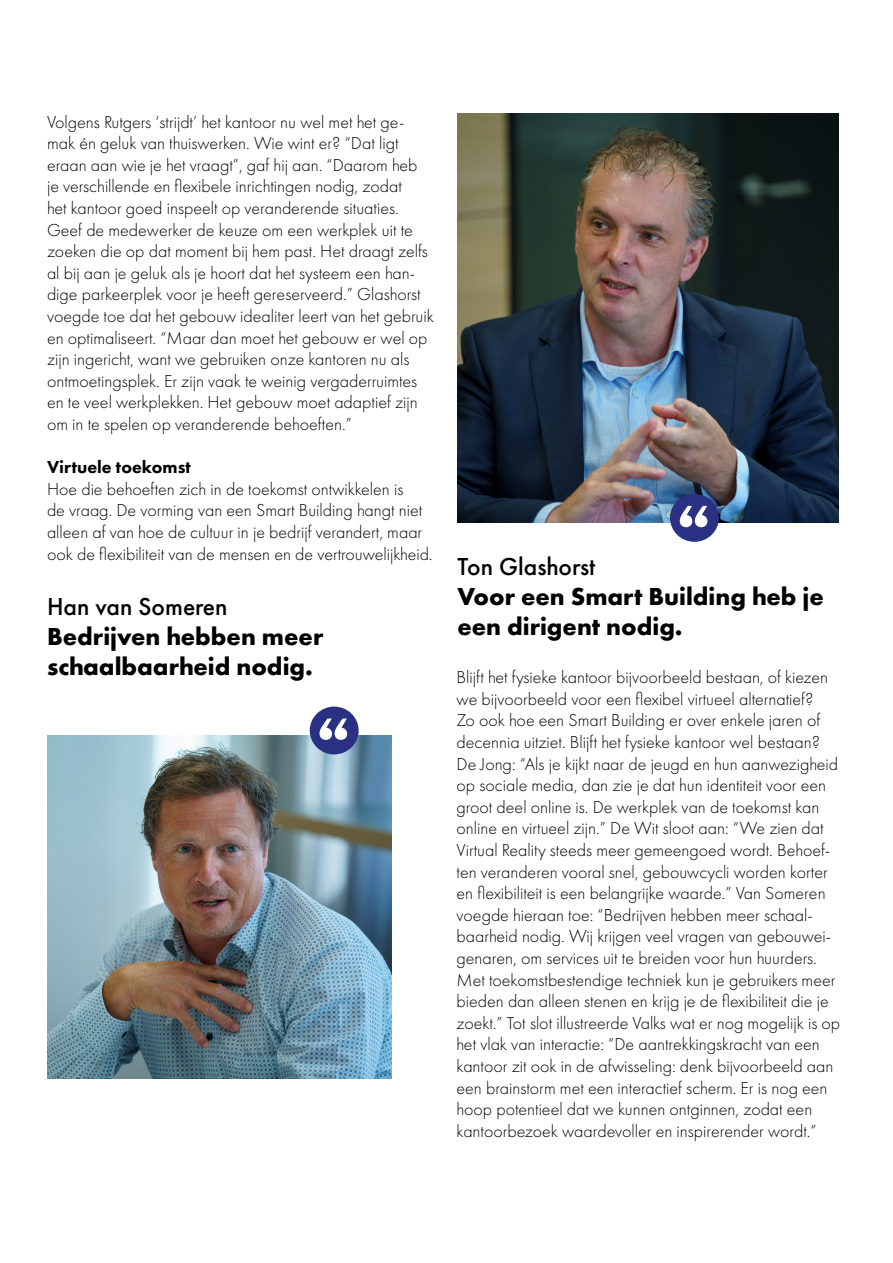
<style>
.page{position:relative;width:893px;height:1263px;background:#fff}
.page>*{position:absolute;margin:0;border:0;box-sizing:border-box;transform-origin:0 0}
.t1{font:900 61.5px "Be Vietnam Pro";color:#fff}
.t2{font:700 25.5px/30px "Futura PT";color:#000}
.t3{font:500 25.5px "Futura PT";color:#000}
.t4{font:300 18px/21.6px "Futura PT";color:#000}
.t5{font:800 18px "Futura PT";color:#000}
</style>
<div class="page">
<img style="left:47px;top:735px;width:344px;height:343px">
<img style="left:457px;top:114px;width:381px;height:409px">
<div style="left:671px;top:495px;width:47px;height:46px;background:#2b3182;border-radius:50%"></div>
<div style="left:670px;top:494px;width:49px;height:48px;border:2px solid #2b3182;border-radius:50%"></div>
<div style="left:310px;top:707px;width:48px;height:47px;background:#2b3182;border-radius:50%"></div>
<div style="left:310px;top:707px;width:49px;height:47px;border:2px solid #2b3182;border-radius:50%"></div>
<p class="t4" style="left:47px;top:111px;width:388px">Volgens Rutgers ‘strijdt’ het kantoor nu wel met het ge&shy;mak én geluk van thuiswerken. Wie wint er? “Dat ligt eraan aan wie je het vraagt”, gaf hij aan. “Daarom heb je verschillende en flexibele inrichtingen nodig, zodat<br>het kantoor goed inspeelt op veranderende situaties.<br>Geef de medewerker de keuze om een werkplek uit te zoeken die op dat moment bij hem past. Het draagt zelfs al bij aan je geluk als je hoort dat het systeem een han&shy;dige parkeerplek voor je heeft gereserveerd.” Glashorst voegde toe dat het gebouw idealiter leert van het gebruik en optimaliseert. “Maar dan moet het gebouw er wel op zijn ingericht, want we gebruiken onze kantoren nu als ontmoetingsplek. Er zijn vaak te weinig vergaderruimtes en te veel werkplekken. Het gebouw moet adaptief zijn om in te spelen op veranderende behoeften.”</p>
<p class="t5" style="left:47px;top:456px;width:145px">Virtuele toekomst</p>
<p class="t4" style="left:47px;top:478px;width:387px">Hoe die behoeften zich in de toekomst ontwikkelen is<br>de vraag. De vorming van een Smart Building hangt niet alleen af van hoe de cultuur in je bedrijf verandert, maar ook de flexibiliteit van de mensen en de vertrouwelijkheid.</p>
<h2 class="t3" style="left:47px;top:591px;width:182px">Han van Someren</h2>
<h2 class="t2" style="left:47px;top:621px;width:278px">Bedrijven hebben meer schaalbaarheid nodig.</h2>
<h1 class="t1" style="left:318px;top:688px;width:32px">‘‘</h1>
<h1 class="t1" style="left:678px;top:475px;width:32px">‘‘</h1>
<h2 class="t3" style="left:457px;top:551px;width:140px">Ton Glashorst</h2>
<h2 class="t2" style="left:457px;top:581px;width:368px">Voor een Smart Building heb je een dirigent nodig.</h2>
<p class="t4" style="left:457px;top:666px;width:385px">Blijft het fysieke kantoor bijvoorbeeld bestaan, of kiezen we bijvoorbeeld voor een flexibel virtueel alternatief?<br>Zo ook hoe een Smart Building er over enkele jaren of decennia uitziet. Blijft het fysieke kantoor wel bestaan?<br>De Jong: “Als je kijkt naar de jeugd en hun aanwezigheid op sociale media, dan zie je dat hun identiteit voor een groot deel online is. De werkplek van de toekomst kan online en virtueel zijn.” De Wit sloot aan: “We zien dat Virtual Reality steeds meer gemeengoed wordt. Behoef&shy;ten veranderen vooral snel, gebouwcycli worden korter en flexibiliteit is een belangrijke waarde.” Van Someren voegde hieraan toe: “Bedrijven hebben meer schaal&shy;baarheid nodig. Wij krijgen veel vragen van gebouwei&shy;genaren, om services uit te breiden voor hun huurders.<br>Met toekomstbestendige techniek kun je gebruikers meer bieden dan alleen stenen en krijg je de flexibiliteit die je zoekt.” Tot slot illustreerde Valks wat er nog mogelijk is op het vlak van interactie: “De aantrekkingskracht van een kantoor zit ook in de afwisseling: denk bijvoorbeeld aan een brainstorm met een interactief scherm. Er is nog een hoop potentieel dat we kunnen ontginnen, zodat een kantoorbezoek waardevoller en inspirerender wordt.”</p>
</div>
